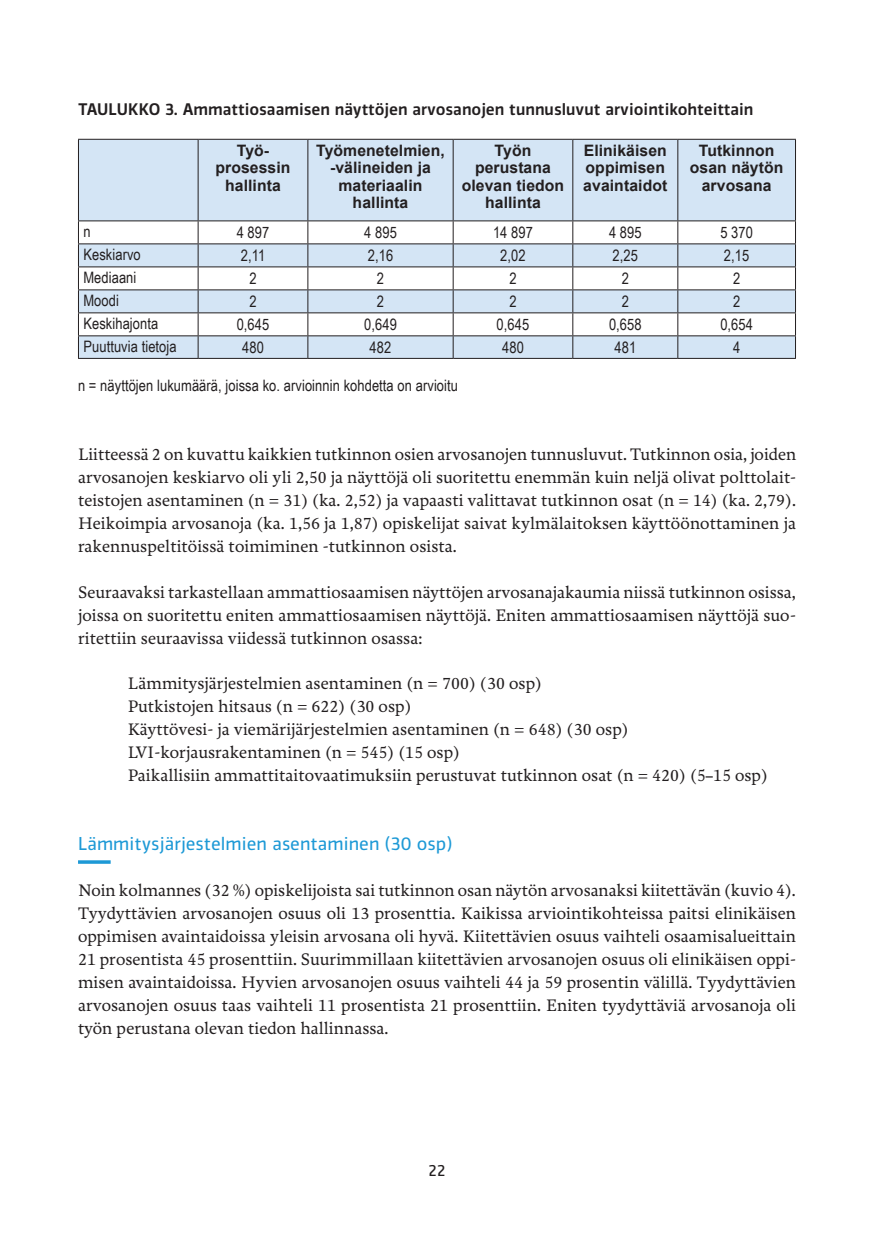
<style>
.page{position:relative;width:874px;height:1241px;background:#fff}
.page>*{position:absolute;margin:0;border:0;box-sizing:border-box;transform-origin:0 0}
._176_x_250_-_Otsikko{font:17.5px "Vinkel";letter-spacing:.005em;color:#1d99d6}
._176_x_250_-_LEIPÄi{font:500 17.32px/22.9px "Freya";letter-spacing:.005em;color:#231f20;text-align:justify}
.t1{font:15.75px "Arial Narrow";letter-spacing:.005em;color:#231f20}
.t2{font:700 15.75px/17.5px "Arial";letter-spacing:.005em;color:#231f20;text-align:center}
.Kuvateksti{font:500 15.75px "Vinkel";color:#231f20}
.t3{font:15.4px "Vinkel";color:#231f20}
.s1{font-family:"Arial Narrow";font-weight:400;font-size:15.75px}
</style>
<div class="page">
<hr style="left:78px;top:860px;width:33px;height:3px;background:#1d99d6">
<div style="left:79px;top:140px;width:715px;height:80px;background:#d4e5f5"></div>
<svg style="left:79px;top:244px;width:715px;height:114px;fill:#d4e5f5"></svg>
<hr style="left:78px;top:139px;width:120px;height:1px;background:#231f20">
<hr style="left:78px;top:140px;width:1px;height:80px;background:#231f20">
<hr style="left:198px;top:139px;width:110px;height:1px;background:#231f20">
<hr style="left:308px;top:139px;width:145px;height:1px;background:#231f20">
<hr style="left:453px;top:139px;width:119px;height:1px;background:#231f20">
<hr style="left:572px;top:139px;width:105px;height:1px;background:#231f20">
<hr style="left:677px;top:139px;width:118px;height:1px;background:#231f20">
<hr style="left:794px;top:140px;width:1px;height:80px;background:#231f20">
<svg style="left:78px;top:221px;width:1px;height:137px"></svg>
<svg style="left:794px;top:221px;width:1px;height:137px"></svg>
<hr style="left:197px;top:140px;width:1px;height:80px;background:#231f20">
<hr style="left:307px;top:140px;width:1px;height:80px;background:#231f20">
<hr style="left:452px;top:140px;width:1px;height:80px;background:#231f20">
<hr style="left:572px;top:140px;width:1px;height:80px;background:#231f20">
<hr style="left:677px;top:140px;width:1px;height:80px;background:#231f20">
<hr style="left:78px;top:220px;width:120px;height:1px;background:#231f20">
<hr style="left:198px;top:220px;width:110px;height:1px;background:#231f20">
<hr style="left:308px;top:220px;width:145px;height:1px;background:#231f20">
<hr style="left:453px;top:220px;width:119px;height:1px;background:#231f20">
<hr style="left:572px;top:220px;width:105px;height:1px;background:#231f20">
<hr style="left:677px;top:220px;width:118px;height:1px;background:#231f20">
<hr style="left:78px;top:243px;width:120px;height:1px;background:#231f20">
<hr style="left:198px;top:243px;width:110px;height:1px;background:#231f20">
<hr style="left:308px;top:243px;width:145px;height:1px;background:#231f20">
<hr style="left:453px;top:243px;width:119px;height:1px;background:#231f20">
<hr style="left:572px;top:243px;width:105px;height:1px;background:#231f20">
<hr style="left:677px;top:243px;width:118px;height:1px;background:#231f20">
<hr style="left:78px;top:266px;width:120px;height:1px;background:#231f20">
<hr style="left:198px;top:266px;width:110px;height:1px;background:#231f20">
<hr style="left:308px;top:266px;width:145px;height:1px;background:#231f20">
<hr style="left:453px;top:266px;width:119px;height:1px;background:#231f20">
<hr style="left:572px;top:266px;width:105px;height:1px;background:#231f20">
<hr style="left:677px;top:266px;width:118px;height:1px;background:#231f20">
<hr style="left:78px;top:289px;width:120px;height:1px;background:#231f20">
<hr style="left:198px;top:289px;width:110px;height:1px;background:#231f20">
<hr style="left:308px;top:289px;width:145px;height:1px;background:#231f20">
<hr style="left:453px;top:289px;width:119px;height:1px;background:#231f20">
<hr style="left:572px;top:289px;width:105px;height:1px;background:#231f20">
<hr style="left:677px;top:289px;width:118px;height:1px;background:#231f20">
<hr style="left:78px;top:312px;width:120px;height:1px;background:#231f20">
<hr style="left:198px;top:312px;width:110px;height:1px;background:#231f20">
<hr style="left:308px;top:312px;width:145px;height:1px;background:#231f20">
<hr style="left:453px;top:312px;width:119px;height:1px;background:#231f20">
<hr style="left:572px;top:312px;width:105px;height:1px;background:#231f20">
<hr style="left:677px;top:312px;width:118px;height:1px;background:#231f20">
<hr style="left:78px;top:335px;width:120px;height:1px;background:#231f20">
<hr style="left:198px;top:335px;width:110px;height:1px;background:#231f20">
<svg style="left:197px;top:221px;width:1px;height:137px"></svg>
<hr style="left:308px;top:335px;width:145px;height:1px;background:#231f20">
<svg style="left:307px;top:221px;width:1px;height:137px"></svg>
<hr style="left:453px;top:335px;width:119px;height:1px;background:#231f20">
<svg style="left:452px;top:221px;width:1px;height:137px"></svg>
<hr style="left:572px;top:335px;width:105px;height:1px;background:#231f20">
<svg style="left:572px;top:221px;width:1px;height:137px"></svg>
<hr style="left:677px;top:335px;width:118px;height:1px;background:#231f20">
<svg style="left:677px;top:221px;width:1px;height:137px"></svg>
<hr style="left:78px;top:358px;width:120px;height:1px;background:#231f20">
<hr style="left:198px;top:358px;width:110px;height:1px;background:#231f20">
<hr style="left:308px;top:358px;width:145px;height:1px;background:#231f20">
<hr style="left:453px;top:358px;width:119px;height:1px;background:#231f20">
<hr style="left:572px;top:358px;width:105px;height:1px;background:#231f20">
<hr style="left:677px;top:358px;width:118px;height:1px;background:#231f20">
<p class="Kuvateksti" style="left:78px;top:99px;width:676px">TAULUKKO 3. Ammattiosaamisen näyttöjen arvosanojen tunnusluvut arviointikohteittain</p>
<p class="t2" style="left:215px;top:142px;width:77px">Työ&shy;prosessin hallinta</p>
<p class="t2" style="left:316px;top:142px;width:130px">Työmenetelmien, -välineiden ja materiaalin hallinta</p>
<p class="t2" style="left:461px;top:142px;width:104px">Työn perustana olevan tiedon hallinta</p>
<p class="t2" style="left:583px;top:142px;width:85px;text-align:left">Elinikäisen oppimisen avaintaidot</p>
<p class="t2" style="left:689px;top:142px;width:95px">Tutkinnon osan näytön arvosana</p>
<p class="t1" style="left:83px;top:220px;width:9px">n</p>
<p class="t1" style="left:236px;top:221px;width:34px">4 897</p>
<p class="t1" style="left:364px;top:221px;width:34px">4 895</p>
<p class="t1" style="left:493px;top:221px;width:41px">14 897</p>
<p class="t1" style="left:608px;top:221px;width:34px">4 895</p>
<p class="t1" style="left:720px;top:221px;width:34px">5 370</p>
<p class="t1" style="left:83px;top:243px;width:59px">Keskiarvo</p>
<p class="t1" style="left:241px;top:244px;width:26px">2,11</p>
<p class="t1" style="left:367px;top:244px;width:27px">2,16</p>
<p class="t1" style="left:500px;top:244px;width:27px">2,02</p>
<p class="t1" style="left:612px;top:244px;width:27px">2,25</p>
<p class="t1" style="left:723px;top:244px;width:27px">2,15</p>
<p class="t1" style="left:83px;top:266px;width:54px">Mediaani</p>
<p class="t1" style="left:249px;top:267px;width:9px">2</p>
<p class="t1" style="left:377px;top:267px;width:9px">2</p>
<p class="t1" style="left:509px;top:267px;width:9px">2</p>
<p class="t1" style="left:621px;top:267px;width:9px">2</p>
<p class="t1" style="left:732px;top:267px;width:9px">2</p>
<p class="t1" style="left:83px;top:289px;width:37px">Moodi</p>
<p class="t1" style="left:249px;top:290px;width:9px">2</p>
<p class="t1" style="left:377px;top:290px;width:9px">2</p>
<p class="t1" style="left:509px;top:290px;width:9px">2</p>
<p class="t1" style="left:621px;top:290px;width:9px">2</p>
<p class="t1" style="left:732px;top:290px;width:9px">2</p>
<p class="t1" style="left:83px;top:312px;width:76px">Keskihajonta</p>
<p class="t1" style="left:236px;top:313px;width:34px">0,645</p>
<p class="t1" style="left:364px;top:313px;width:34px">0,649</p>
<p class="t1" style="left:496px;top:313px;width:34px">0,645</p>
<p class="t1" style="left:608px;top:313px;width:34px">0,658</p>
<p class="t1" style="left:720px;top:313px;width:34px">0,654</p>
<p class="t1" style="left:83px;top:335px;width:95px">Puuttuvia tietoja</p>
<p class="t1" style="left:242px;top:336px;width:23px">480</p>
<p class="t1" style="left:369px;top:336px;width:23px">482</p>
<p class="t1" style="left:502px;top:336px;width:23px">480</p>
<p class="t1" style="left:614px;top:336px;width:23px">481</p>
<p class="t1" style="left:732px;top:336px;width:9px">4</p>
<p class="t1" style="left:78px;top:373px;width:381px">n = näyttöjen lukumäärä, joissa ko. arvioinnin kohdetta on arvioitu</p>
<p class="_176_x_250_-_LEIPÄi" style="left:78px;top:443px;width:719px">Liitteessä 2 on kuvattu kaikkien tutkinnon osien arvosanojen tunnusluvut. Tutkinnon osia, joiden arvosanojen keskiarvo oli yli 2,50 ja näyttöjä oli suoritettu enemmän kuin neljä olivat polttolait&shy;teistojen asentaminen (n = 31) (ka. 2,52) ja vapaasti valittavat tutkinnon osat (n = 14) (ka. 2,79).<br>Heikoimpia arvosanoja (ka. 1,56 ja 1,87) opiskelijat saivat kylmälaitoksen käyttöönottaminen ja rakennuspeltitöissä toimiminen -tutkinnon osista.</p>
<p class="_176_x_250_-_LEIPÄi" style="left:78px;top:581px;width:719px">Seuraavaksi tarkastellaan ammattiosaamisen näyttöjen arvosanajakaumia niissä tutkinnon osissa, joissa on suoritettu eniten ammattiosaamisen näyttöjä. Eniten ammattiosaamisen näyttöjä suo&shy;ritettiin seuraavissa viidessä tutkinnon osassa:</p>
<p class="_176_x_250_-_LEIPÄi" style="left:128px;top:672px;width:415px">Lämmitysjärjestelmien asentaminen (n = 700) (30 osp)</p>
<p class="_176_x_250_-_LEIPÄi" style="left:128px;top:695px;width:285px">Putkistojen hitsaus (n = 622) (30 osp)</p>
<p class="_176_x_250_-_LEIPÄi" style="left:128px;top:718px;width:502px">Käyttövesi- ja viemärijärjestelmien asentaminen (n = 648) (30 osp)</p>
<p class="_176_x_250_-_LEIPÄi" style="left:128px;top:741px;width:333px">LVI-korjausrakentaminen (n = 545) (15 osp)</p>
<p class="_176_x_250_-_LEIPÄi" style="left:128px;top:764px;width:641px">Paikallisiin ammattitaitovaatimuksiin perustuvat tutkinnon osat (n = 420) (5<span class="s1">–</span>15 osp)</p>
<p class="_176_x_250_-_Otsikko" style="left:78px;top:832px;width:375px">Lämmitysjärjestelmien asentaminen (30 osp)</p>
<p class="_176_x_250_-_LEIPÄi" style="left:78px;top:879px;width:719px">Noin kolmannes (32 %) opiskelijoista sai tutkinnon osan näytön arvosanaksi kiitettävän (kuvio 4).<br>Tyydyttävien arvosanojen osuus oli 13 prosenttia. Kaikissa arviointikohteissa paitsi elinikäisen oppimisen avaintaidoissa yleisin arvosana oli hyvä. Kiitettävien osuus vaihteli osaamisalueittain 21 prosentista 45 prosenttiin. Suurimmillaan kiitettävien arvosanojen osuus oli elinikäisen oppi&shy;misen avaintaidoissa. Hyvien arvosanojen osuus vaihteli 44 ja 59 prosentin välillä. Tyydyttävien arvosanojen osuus taas vaihteli 11 prosentista 21 prosenttiin. Eniten tyydyttäviä arvosanoja oli työn perustana olevan tiedon hallinnassa.</p>
<p class="t3" style="left:428px;top:1159px;width:18px">22</p>
</div>
